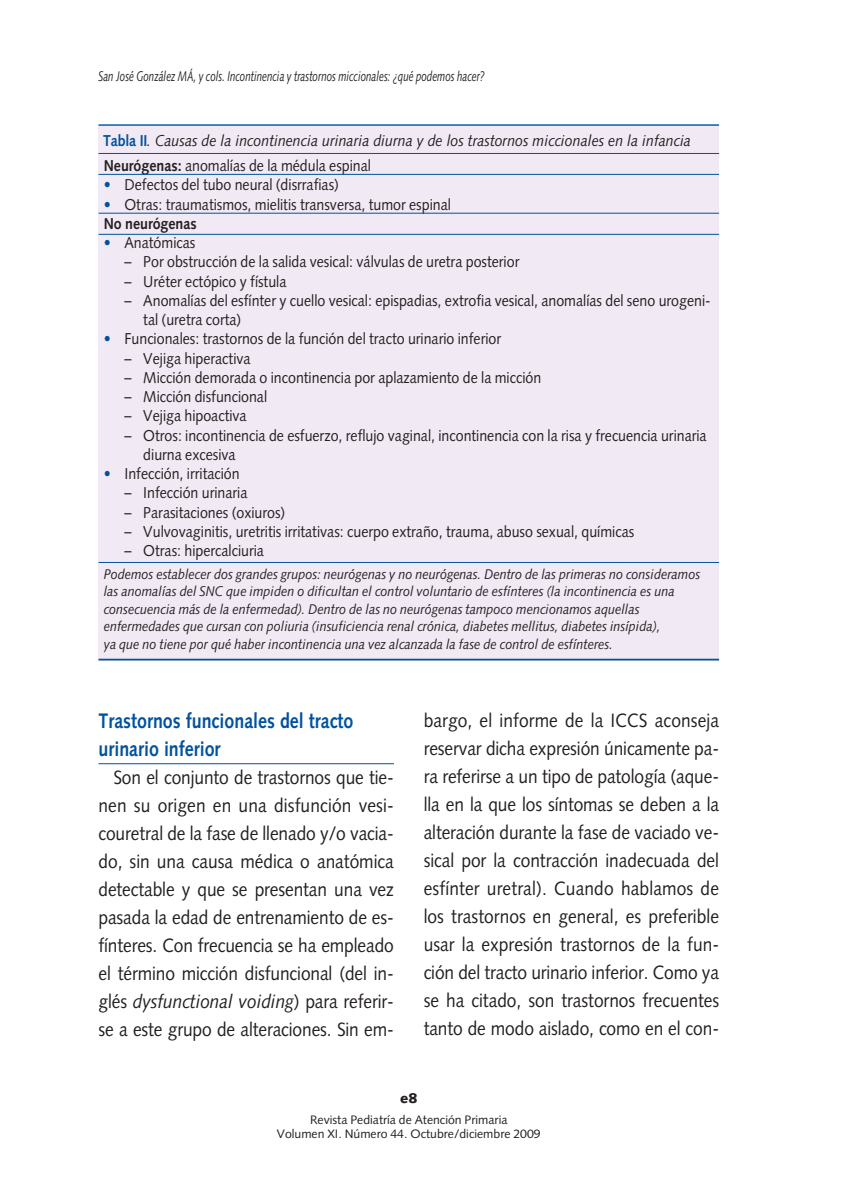
<style>
.page{position:relative;width:844px;height:1191px;background:#fff}
.page>*{position:absolute;margin:0;border:0;box-sizing:border-box;transform-origin:0 0}
.t1{font:700 21px/28px "Syntax";color:#00529f;scale:.85 1}
.t2{font:19.25px/28px "Syntax";letter-spacing:-.005em;color:#231f20;text-align:justify;scale:.9 1}
.t3{font:15.75px/19.2px "Syntax";color:#231f20;scale:.9 1}
.t4{font:italic 15.75px "Syntax";color:#231f20;scale:.9 1}
.t5{font:italic 14px/17.5px "Syntax";color:#231f20;scale:.9 1}
.t6{font:italic 14px "Syntax";color:#231f20;scale:.7 1}
.t7{font:900 14px "Syntax";color:#231f20}
.t8{font:12.25px/14px "Syntax";color:#231f20;text-align:center}
.s1{font-weight:700;font-style:normal;color:#00529f}
.s2{font-weight:700}
.s3{color:#00529f}
.s4{font-style:italic}
</style>
<div class="page">
<hr style="left:98px;top:763px;width:296px;height:1px;background:#00529f">
<div style="left:98px;top:125px;width:621px;height:535px;background:#f1e9f4"></div>
<hr style="left:98px;top:124px;width:621px;height:2px;background:#00529f">
<hr style="left:98px;top:153px;width:621px;height:1px;background:#00529f">
<hr style="left:98px;top:658px;width:621px;height:2px;background:#00529f">
<hr style="left:98px;top:174px;width:621px;height:1px;background:#00529f">
<hr style="left:98px;top:213px;width:621px;height:1px;background:#00529f">
<hr style="left:98px;top:234px;width:621px;height:1px;background:#00529f">
<hr style="left:98px;top:562px;width:621px;height:1px;background:#00529f">
<p class="t6" style="left:98px;top:70px;width:553px">San José González MÁ, y cols. Incontinencia y trastornos miccionales: ¿qué podemos hacer?</p>
<p class="t4" style="left:103px;top:134px;width:654px"><span class="s1">Tabla II</span>. Causas de la incontinencia urinaria diurna y de los trastornos miccionales en la infancia</p>
<p class="t3" style="left:104px;top:157px;width:298px"><span class="s2">Neurógenas:</span> anomalías de la médula espinal</p>
<p class="t3" style="left:104px;top:177px;width:263px"><span class="s3">•</span> Defectos del tubo neural (disrrafias)</p>
<p class="t3" style="left:104px;top:196px;width:387px"><span class="s3">•</span> Otras: traumatismos, mielitis transversa, tumor espinal<br><span class="s2">No neurógenas</span></p>
<p class="t3" style="left:104px;top:234px;width:103px"><span class="s3">•</span> Anatómicas</p>
<p class="t3" style="left:125px;top:254px;width:440px">– Por obstrucción de la salida vesical: válvulas de uretra posterior</p>
<p class="t3" style="left:125px;top:273px;width:181px">– Uréter ectópico y fístula</p>
<p class="t3" style="left:143px;top:292px;width:631px;text-indent:-19px">– Anomalías del esfínter y cuello vesical: epispadias, extrofia vesical, anomalías del seno urogeni&shy;tal (uretra corta)</p>
<p class="t3" style="left:104px;top:331px;width:443px"><span class="s3">•</span> Funcionales: trastornos de la función del tracto urinario inferior</p>
<p class="t3" style="left:125px;top:350px;width:141px">– Vejiga hiperactiva</p>
<p class="t3" style="left:125px;top:369px;width:464px">– Micción demorada o incontinencia por aplazamiento de la micción</p>
<p class="t3" style="left:125px;top:388px;width:160px">– Micción disfuncional</p>
<p class="t3" style="left:125px;top:408px;width:137px">– Vejiga hipoactiva</p>
<p class="t3" style="left:143px;top:427px;width:627px;text-indent:-19px">– Otros: incontinencia de esfuerzo, reflujo vaginal, incontinencia con la risa y frecuencia urinaria diurna excesiva</p>
<p class="t3" style="left:104px;top:465px;width:153px"><span class="s3">•</span> Infección, irritación</p>
<p class="t3" style="left:125px;top:485px;width:138px">– Infección urinaria</p>
<p class="t3" style="left:125px;top:504px;width:180px">– Parasitaciones (oxiuros)</p>
<p class="t3" style="left:125px;top:523px;width:567px">– Vulvovaginitis, uretritis irritativas: cuerpo extraño, trauma, abuso sexual, químicas</p>
<p class="t3" style="left:125px;top:542px;width:156px">– Otras: hipercalciuria</p>
<p class="t5" style="left:104px;top:566px;width:664px">Podemos establecer dos grandes grupos: neurógenas y no neurógenas. Dentro de las primeras no consideramos las anomalías del SNC que impiden o dificultan el control voluntario de esfínteres (la incontinencia es una consecuencia más de la enfermedad). Dentro de las no neurógenas tampoco mencionamos aquellas enfermedades que cursan con poliuria (insuficiencia renal crónica, diabetes mellitus, diabetes insípida),<br>ya que no tiene por qué haber incontinencia una vez alcanzada la fase de control de esfínteres.</p>
<h1 class="t1" style="left:98px;top:708px;width:301px">Trastornos funcionales del tracto urinario inferior</h1>
<p class="t2" style="left:98px;top:765px;width:329px;text-indent:15px">Son el conjunto de trastornos que tie&shy;nen su origen en una disfunción vesi&shy;couretral de la fase de llenado y/o vacia&shy;do, sin una causa médica o anatómica detectable y que se presentan una vez pasada la edad de entrenamiento de es&shy;fínteres. Con frecuencia se ha empleado el término micción disfuncional (del in&shy;glés <span class="s4">dysfunctional voiding</span>) para referir&shy;se a este grupo de alteraciones. Sin em-</p>
<p class="t2" style="left:423px;top:707px;width:329px">bargo, el informe de la ICCS aconseja reservar dicha expresión únicamente pa&shy;ra referirse a un tipo de patología (aque&shy;lla en la que los síntomas se deben a la alteración durante la fase de vaciado ve&shy;sical por la contracción inadecuada del esfínter uretral). Cuando hablamos de los trastornos en general, es preferible usar la expresión trastornos de la fun&shy;ción del tracto urinario inferior. Como ya se ha citado, son trastornos frecuentes tanto de modo aislado, como en el con-</p>
<p class="t7" style="left:400px;top:1092px;width:19px">e8</p>
<p class="t8" style="left:277px;top:1113px;width:265px">Revista Pediatría de Atención Primaria<br>Volumen XI. Número 44. Octubre/diciembre 2009</p>
</div>
